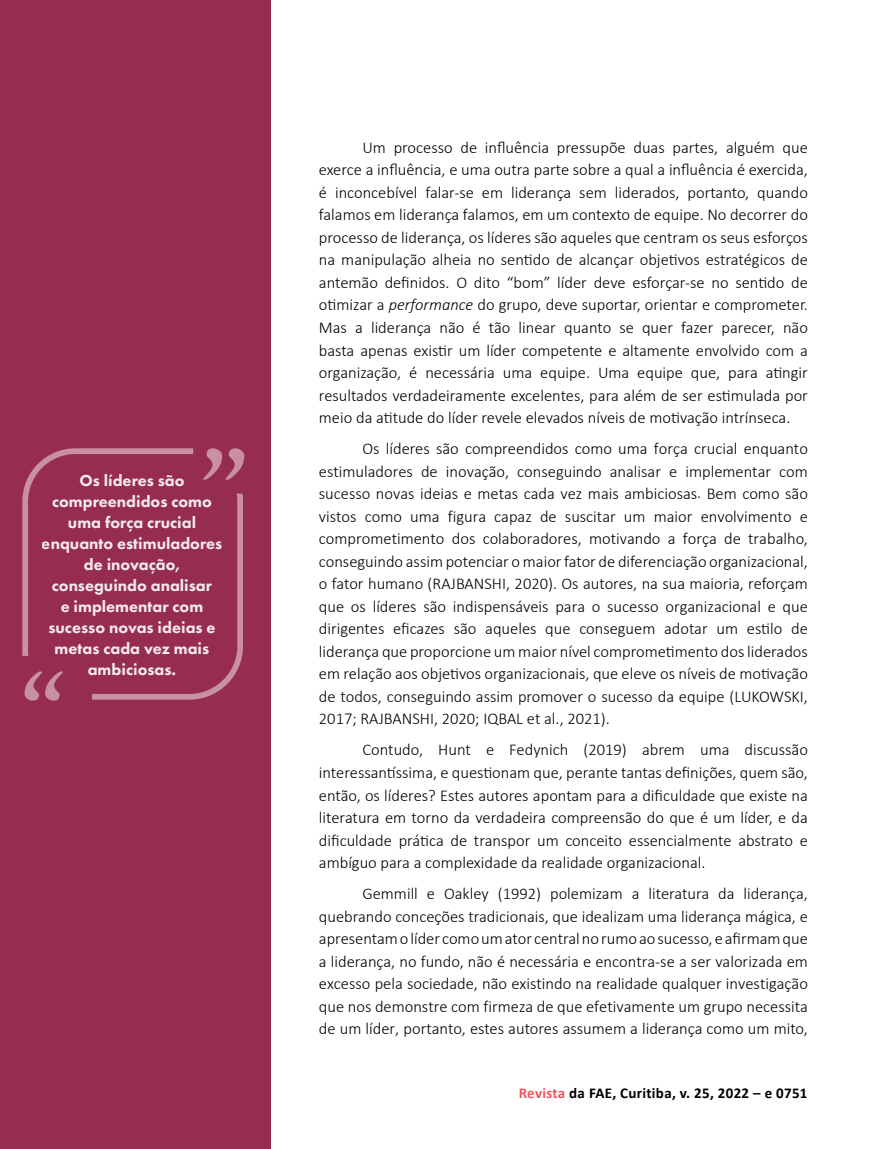
<style>
.page{position:relative;width:893px;height:1149px;background:#fff}
.page>*{position:absolute;margin:0;border:0;box-sizing:border-box;transform-origin:0 0}
.t1{font:300 16.5px/22.5px "Calibri";color:#000;text-align:justify}
.t2{font:800 16.5px/21px "Futura PT";color:#fff;text-align:center}
.t3{font:700 15px "Calibri";letter-spacing:.02em;color:#000}
.s1{font-style:italic}
.s2{color:#f05661}
</style>
<div class="page">
<div style="left:0;top:0;width:270px;height:1148px;background:#962c4e"></div>
<svg style="left:22px;top:448px;width:222px;height:252px"></svg>
<p class="t2" style="left:42px;top:469px;width:182px">Os líderes são compreendidos como uma força crucial enquanto estimuladores de inovação, conseguindo analisar<br>e implementar com sucesso novas ideias e metas cada vez mais ambiciosas.</p>
<p class="t1" style="left:319px;top:136px;width:491px;text-indent:43px">Um processo de influência pressupõe duas partes, alguém que exerce a influência, e uma outra parte sobre a qual a influência é exercida, é inconcebível falar-se em liderança sem liderados, portanto, quando falamos em liderança falamos, em um contexto de equipe. No decorrer do processo de liderança, os líderes são aqueles que centram os seus esforços na manipulação alheia no sentido de alcançar objetivos estratégicos de antemão definidos. O dito “bom” líder deve esforçar-se no sentido de otimizar a <span class="s1">performance</span> do grupo, deve suportar, orientar e comprometer.<br>Mas a liderança não é tão linear quanto se quer fazer parecer, não basta apenas existir um líder competente e altamente envolvido com a organização, é necessária uma equipe. Uma equipe que, para atingir resultados verdadeiramente excelentes, para além de ser estimulada por meio da atitude do líder revele elevados níveis de motivação intrínseca.</p>
<p class="t1" style="left:319px;top:437px;width:491px;text-indent:43px">Os líderes são compreendidos como uma força crucial enquanto estimuladores de inovação, conseguindo analisar e implementar com sucesso novas ideias e metas cada vez mais ambiciosas. Bem como são vistos como uma figura capaz de suscitar um maior envolvimento e comprometimento dos colaboradores, motivando a força de trabalho, conseguindo assim potenciar o maior fator de diferenciação organizacional, o fator humano (RAJBANSHI, 2020). Os autores, na sua maioria, reforçam que os líderes são indispensáveis para o sucesso organizacional e que dirigentes eficazes são aqueles que conseguem adotar um estilo de liderança que proporcione um maior nível comprometimento dos liderados em relação aos objetivos organizacionais, que eleve os níveis de motivação de todos, conseguindo assim promover o sucesso da equipe (LUKOWSKI, 2017; RAJBANSHI, 2020; IQBAL et al., 2021).</p>
<p class="t1" style="left:319px;top:738px;width:490px;text-indent:43px">Contudo, Hunt e Fedynich (2019) abrem uma discussão interessantíssima, e questionam que, perante tantas definições, quem são, então, os líderes? Estes autores apontam para a dificuldade que existe na literatura em torno da verdadeira compreensão do que é um líder, e da dificuldade prática de transpor um conceito essencialmente abstrato e ambíguo para a complexidade da realidade organizacional.</p>
<p class="t1" style="left:319px;top:881px;width:491px;text-indent:43px">Gemmill e Oakley (1992) polemizam a literatura da liderança, quebrando conceções tradicionais, que idealizam uma liderança mágica, e apresentam o líder como um ator central no rumo ao sucesso, e afirmam que a liderança, no fundo, não é necessária e encontra-se a ser valorizada em excesso pela sociedade, não existindo na realidade qualquer investigação que nos demonstre com firmeza de que efetivamente um grupo necessita de um líder, portanto, estes autores assumem a liderança como um mito,</p>
<p class="t3" style="left:519px;top:1081px;width:290px"><span class="s2">Revista</span> da FAE, Curitiba, v. 25, 2022 – e 0751</p>
</div>
